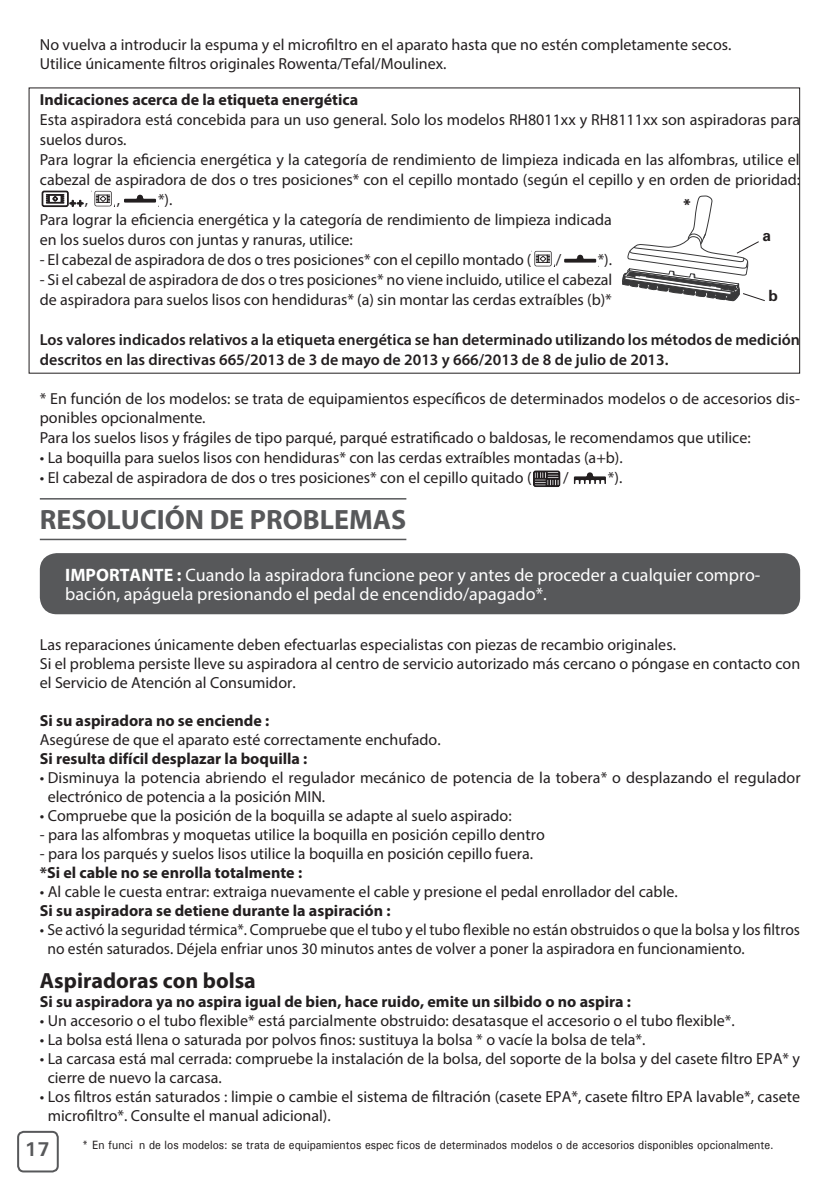
<style>
.page{position:relative;width:840px;height:1189px;background:#fff}
.page>*{position:absolute;margin:0;border:0;box-sizing:border-box;transform-origin:0 0}
.t1{font:700 28px "Myriad Pro";color:#57585a}
.t2{font:700 22px "Myriad Pro";color:#231f20}
.t3{font:700 20px "Univers ATT";color:#57585a}
.t4{font:18px/19px "Myriad Pro";color:#fff}
.t5{font:16px/19px "Myriad Pro";color:#231f20}
.t6{font:700 16px "Myriad Pro";color:#231f20}
.t7{font:600 16px/20px "Myriad Pro";color:#231f20}
.t8{font:700 15.4px "Univers";color:#231f20}
.t9{font:12px "Univers ATT";color:#231f20;scale:.9 1}
.s1{font-weight:700}
</style>
<div class="page">
<div style="left:17px;top:1130px;width:42px;height:42px;border:2px solid #57585a;border-radius:6px"></div>
<hr style="left:40px;top:498px;width:366px;height:1px;background:#57585a">
<hr style="left:40px;top:539px;width:366px;height:1px;background:#57585a">
<svg style="left:41px;top:190px;width:43px;height:17px"></svg>
<svg style="left:91px;top:191px;width:24px;height:16px"></svg>
<svg style="left:124px;top:195px;width:32px;height:8px"></svg>
<svg style="left:531px;top:251px;width:23px;height:16px"></svg>
<svg style="left:564px;top:255px;width:32px;height:8px"></svg>
<svg style="left:533px;top:470px;width:27px;height:17px"></svg>
<svg style="left:573px;top:472px;width:32px;height:12px"></svg>
<svg style="left:622px;top:196px;width:143px;height:105px"></svg>
<div style="left:40px;top:553px;width:759px;height:61px;background:#57585a;border-radius:17px"></div>
<p class="t5" style="left:40px;top:35px;width:693px">No vuelva a introducir la espuma y el microfiltro en el aparato hasta que no estén completamente secos.<br>Utilice únicamente filtros originales Rowenta/Tefal/Moulinex.</p>
<p class="t6" style="left:40px;top:89px;width:320px">Indicaciones acerca de la etiqueta energética</p>
<p class="t5" style="left:40px;top:110px;width:761px">Esta aspiradora está concebida para un uso general. Solo los modelos RH8011xx y RH8111xx son aspiradoras para</p>
<p class="t5" style="left:40px;top:130px;width:88px">suelos duros.</p>
<p class="t5" style="left:40px;top:150px;width:761px">Para lograr la eficiencia energética y la categoría de rendimiento de limpieza indicada en las alfombras, utilice el</p>
<p class="t5" style="left:40px;top:170px;width:761px">cabezal de aspiradora de dos o tres posiciones* con el cepillo montado (según el cepillo y en orden de prioridad:</p>
<p class="t5" style="left:85px;top:190px;width:5px">,</p>
<p class="t5" style="left:117px;top:190px;width:5px">,</p>
<p class="t5" style="left:40px;top:190px;width:573px;line-height:20px;text-indent:118px">*).<br>Para lograr la eficiencia energética y la categoría de rendimiento de limpieza indicada en los suelos duros con juntas y ranuras, utilice:</p>
<p class="t5" style="left:40px;top:250px;width:493px">- El cabezal de aspiradora de dos o tres posiciones* con el cepillo montado (</p>
<p class="t5" style="left:555px;top:250px;width:7px">/</p>
<p class="t5" style="left:597px;top:250px;width:16px">*).</p>
<p class="t5" style="left:40px;top:270px;width:574px;line-height:20px">- Si el cabezal de aspiradora de dos o tres posiciones* no viene incluido, utilice el cabezal de aspiradora para suelos lisos con hendiduras* (a) sin montar las cerdas extraíbles (b)*</p>
<p class="t7" style="left:40px;top:329px;width:761px">Los valores indicados relativos a la etiqueta energética se han determinado utilizando los métodos de medición descritos en las directivas 665/2013 de 3 de mayo de 2013 y 666/2013 de 8 de julio de 2013.</p>
<p class="t5" style="left:40px;top:389px;width:761px;line-height:19.6px">* En función de los modelos: se trata de equipamientos específicos de determinados modelos o de accesorios dis&shy;ponibles opcionalmente.<br>Para los suelos lisos y frágiles de tipo parqué, parqué estratificado o baldosas, le recomendamos que utilice:</p>
<p class="t5" style="left:40px;top:448px;width:584px">• La boquilla para suelos lisos con hendiduras* con las cerdas extraíbles montadas (a+b).</p>
<p class="t5" style="left:40px;top:468px;width:493px">• El cabezal de aspiradora de dos o tres posiciones* con el cepillo quitado (</p>
<p class="t5" style="left:563px;top:468px;width:7px">/</p>
<p class="t5" style="left:607px;top:468px;width:16px">*).</p>
<h1 class="t1" style="left:40px;top:501px;width:368px">RESOLUCIÓN DE PROBLEMAS</h1>
<p class="t8" style="left:682px;top:196px;width:10px">*</p>
<p class="t8" style="left:762px;top:226px;width:10px">a</p>
<p class="t8" style="left:768px;top:286px;width:11px">b</p>
<p class="t4" style="left:65px;top:565px;width:696px"><span class="s1">IMPORTANTE :</span> Cuando la aspiradora funcione peor y antes de proceder a cualquier compro&shy;bación, apáguela presionando el pedal de encendido/apagado*.</p>
<p class="t5" style="left:40px;top:634px;width:761px">Las reparaciones únicamente deben efectuarlas especialistas con piezas de recambio originales.<br>Si el problema persiste lleve su aspiradora al centro de servicio autorizado más cercano o póngase en contacto con el Servicio de Atención al Consumidor.</p>
<p class="t6" style="left:40px;top:710px;width:231px">Si su aspiradora no se enciende :</p>
<p class="t5" style="left:40px;top:729px;width:402px">Asegúrese de que el aparato esté correctamente enchufado.</p>
<p class="t6" style="left:40px;top:748px;width:269px">Si resulta difícil desplazar la boquilla :</p>
<p class="t5" style="left:48px;top:767px;width:754px;text-indent:-8px">• Disminuya la potencia abriendo el regulador mecánico de potencia de la tobera* o desplazando el regulador electrónico de potencia a la posición MIN.</p>
<p class="t5" style="left:40px;top:805px;width:473px">• Compruebe que la posición de la boquilla se adapte al suelo aspirado:</p>
<p class="t5" style="left:40px;top:824px;width:506px">- para las alfombras y moquetas utilice la boquilla en posición cepillo dentro</p>
<p class="t5" style="left:40px;top:843px;width:494px">- para los parqués y suelos lisos utilice la boquilla en posición cepillo fuera.</p>
<p class="t6" style="left:40px;top:862px;width:264px">*Si el cable no se enrolla totalmente :</p>
<p class="t5" style="left:40px;top:881px;width:639px">• Al cable le cuesta entrar: extraiga nuevamente el cable y presione el pedal enrollador del cable.</p>
<p class="t6" style="left:40px;top:900px;width:352px">Si su aspiradora se detiene durante la aspiración :</p>
<p class="t5" style="left:47px;top:919px;width:753px;text-indent:-8px">• Se activó la seguridad térmica*. Compruebe que el tubo y el tubo flexible no están obstruidos o que la bolsa y los filtros no estén saturados. Déjela enfriar unos 30 minutos antes de volver a poner la aspiradora en funcionamiento.</p>
<h2 class="t2" style="left:40px;top:966px;width:217px">Aspiradoras con bolsa</h2>
<p class="t6" style="left:40px;top:991px;width:592px">Si su aspiradora ya no aspira igual de bien, hace ruido, emite un silbido o no aspira :</p>
<p class="t5" style="left:40px;top:1010px;width:696px">• Un accesorio o el tubo flexible* está parcialmente obstruido: desatasque el accesorio o el tubo flexible*.</p>
<p class="t5" style="left:40px;top:1029px;width:607px">• La bolsa está llena o saturada por polvos finos: sustituya la bolsa * o vacíe la bolsa de tela*.</p>
<p class="t5" style="left:48px;top:1048px;width:753px;text-indent:-8px">• La carcasa está mal cerrada: compruebe la instalación de la bolsa, del soporte de la bolsa y del casete filtro EPA* y cierre de nuevo la carcasa.</p>
<p class="t5" style="left:48px;top:1086px;width:753px;text-indent:-8px">• Los filtros están saturados : limpie o cambie el sistema de filtración (casete EPA*, casete filtro EPA lavable*, casete microfiltro*. Consulte el manual adicional).</p>
<p class="t3" style="left:25px;top:1136px;width:27px">17</p>
<p class="t9" style="left:82px;top:1137px;width:770px">* En función de los modelos: se trata de equipamientos específicos de determinados modelos o de accesorios disponibles opcionalmente.</p>
</div>
